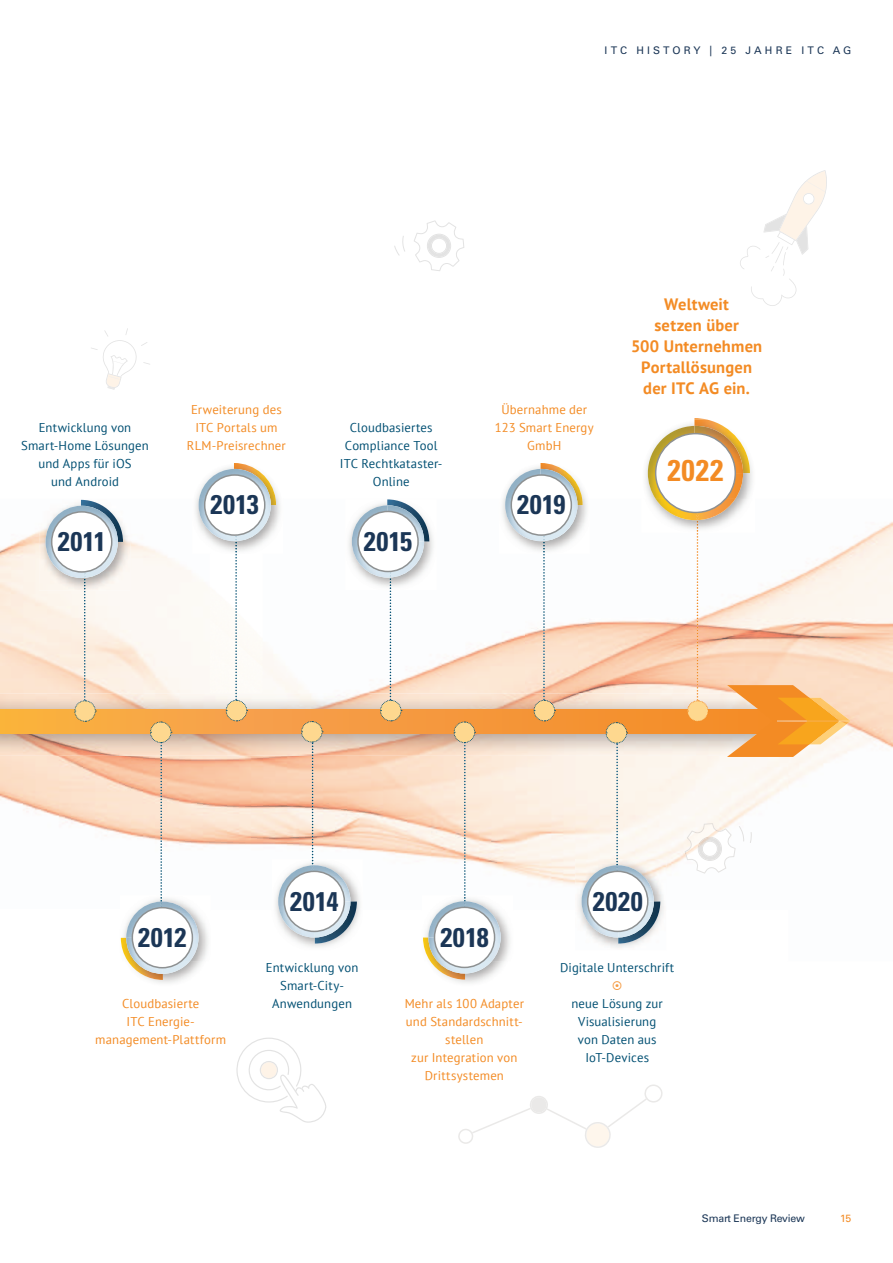
<style>
.page{position:relative;width:893px;height:1263px;background:#fff}
.page>*{position:absolute;margin:0;border:0;box-sizing:border-box;transform-origin:0 0}
.t1{font:700 condensed 30px "Univers LT";color:#f38b24}
.t2{font:700 condensed 27px "Univers LT";letter-spacing:.015em;color:#1b3656}
.t3{font:700 16.5px/21px "PT Sans";letter-spacing:.01em;color:#f38b24;text-align:center}
.t4{font:12.75px/18px "PT Sans";letter-spacing:.01em;color:#014f72;text-align:center}
.t5{font:12.75px/18px "PT Sans";letter-spacing:.01em;color:#f38b24;text-align:center}
.t6{font:500 10.5px "Univers CE";letter-spacing:.3em;color:#1b3656}
.t7{font:500 10.5px "Univers CE";letter-spacing:-.02em;color:#1b3656}
.t8{font:500 10.5px "Univers CE";color:#f38b24}
</style>
<div class="page">
<img style="left:0;top:531px;width:209px;height:162px">
<img style="left:263px;top:634px;width:262px;height:59px">
<img style="left:578px;top:522px;width:315px;height:182px">
<img style="left:525px;top:623px;width:53px;height:70px">
<img style="left:788px;top:704px;width:105px;height:82px">
<img style="left:0;top:756px;width:788px;height:129px">
<img style="left:685px;top:823px;width:51px;height:50px">
<img style="left:696px;top:837px;width:28px;height:24px">
<img style="left:701px;top:841px;width:18px;height:16px">
<img style="left:739px;top:826px;width:5px;height:15px">
<svg style="left:750px;top:832px;width:2px;height:11px"></svg>
<svg style="left:414px;top:220px;width:50px;height:51px"></svg>
<svg style="left:394px;top:236px;width:11px;height:19px"></svg>
<svg style="left:740px;top:170px;width:87px;height:136px"></svg>
<img style="left:0;top:693px;width:727px;height:63px">
<svg style="left:0;top:709px;width:727px;height:25px;background:#f69d3d"></svg>
<img style="left:120px;top:899px;width:88px;height:84px">
<img style="left:121px;top:938px;width:42px;height:42px">
<img style="left:163px;top:961px;width:27px;height:13px">
<img style="left:126px;top:901px;width:72px;height:60px">
<img style="left:126px;top:938px;width:37px;height:36px">
<div style="left:132px;top:908px;width:60px;height:60px;background:#fff;border-radius:50%"></div>
<div style="left:132px;top:907px;width:61px;height:61px;border:2px solid #8e9192;border-radius:50%"></div>
<img style="left:272px;top:859px;width:91px;height:88px">
<img style="left:315px;top:901px;width:42px;height:42px">
<img style="left:278px;top:865px;width:72px;height:72px">
<img style="left:315px;top:901px;width:35px;height:36px">
<div style="left:284px;top:871px;width:60px;height:60px;background:#fff;border-radius:50%"></div>
<div style="left:284px;top:870px;width:61px;height:62px;border:2px solid #8e9192;border-radius:50%"></div>
<img style="left:39px;top:499px;width:91px;height:92px">
<img style="left:81px;top:500px;width:42px;height:42px">
<img style="left:46px;top:506px;width:72px;height:72px">
<svg style="left:74px;top:569px;width:22px;height:153px"></svg>
<img style="left:81px;top:506px;width:37px;height:36px">
<div style="left:52px;top:512px;width:60px;height:60px;background:#fff;border-radius:50%"></div>
<div style="left:51px;top:511px;width:61px;height:62px;border:2px solid #8e9192;border-radius:50%"></div>
<svg style="left:150px;top:721px;width:22px;height:191px"></svg>
<img style="left:192px;top:466px;width:88px;height:88px">
<img style="left:234px;top:463px;width:42px;height:42px">
<img style="left:199px;top:469px;width:35px;height:30px">
<img style="left:199px;top:499px;width:72px;height:42px">
<svg style="left:225px;top:532px;width:23px;height:190px"></svg>
<img style="left:234px;top:469px;width:37px;height:36px">
<div style="left:205px;top:475px;width:60px;height:60px;background:#fff;border-radius:50%"></div>
<div style="left:204px;top:474px;width:61px;height:62px;border:2px solid #8e9192;border-radius:50%"></div>
<svg style="left:301px;top:721px;width:22px;height:155px;background:#ebcfb8"></svg>
<img style="left:349px;top:503px;width:84px;height:82px">
<img style="left:387px;top:499px;width:42px;height:42px">
<img style="left:352px;top:505px;width:72px;height:73px">
<svg style="left:380px;top:568px;width:22px;height:154px"></svg>
<img style="left:387px;top:505px;width:37px;height:36px">
<div style="left:358px;top:511px;width:60px;height:60px;background:#fff;border-radius:50%"></div>
<div style="left:357px;top:511px;width:62px;height:61px;border:2px solid #8e9192;border-radius:50%"></div>
<img style="left:426px;top:900px;width:84px;height:83px">
<img style="left:423px;top:937px;width:42px;height:42px">
<img style="left:465px;top:961px;width:27px;height:12px">
<img style="left:428px;top:901px;width:73px;height:60px">
<svg style="left:453px;top:721px;width:23px;height:187px"></svg>
<img style="left:428px;top:937px;width:37px;height:36px">
<div style="left:434px;top:907px;width:61px;height:60px;background:#fff;border-radius:50%"></div>
<div style="left:434px;top:906px;width:61px;height:62px;border:2px solid #8e9192;border-radius:50%"></div>
<img style="left:502px;top:463px;width:88px;height:91px">
<img style="left:541px;top:463px;width:42px;height:42px">
<img style="left:506px;top:469px;width:35px;height:30px">
<img style="left:505px;top:499px;width:72px;height:42px">
<svg style="left:533px;top:532px;width:22px;height:190px"></svg>
<img style="left:541px;top:469px;width:36px;height:36px">
<div style="left:511px;top:475px;width:60px;height:60px;background:#fff;border-radius:50%"></div>
<div style="left:510px;top:474px;width:62px;height:62px;border:2px solid #8e9192;border-radius:50%"></div>
<img style="left:575px;top:859px;width:91px;height:89px">
<img style="left:618px;top:901px;width:42px;height:42px">
<img style="left:582px;top:865px;width:72px;height:72px">
<svg style="left:605px;top:722px;width:23px;height:152px;background:#efe6d8"></svg>
<img style="left:618px;top:901px;width:36px;height:36px">
<div style="left:588px;top:871px;width:60px;height:60px;background:#fff;border-radius:50%"></div>
<div style="left:587px;top:870px;width:61px;height:62px;border:2px solid #8e9192;border-radius:50%"></div>
<img style="left:839px;top:698px;width:11px;height:46px">
<svg style="left:727px;top:685px;width:112px;height:72px;background:#f4a852"></svg>
<svg style="left:694px;top:418px;width:13px;height:2px"></svg>
<img style="left:641px;top:424px;width:114px;height:109px">
<img style="left:694px;top:420px;width:56px;height:53px">
<img style="left:648px;top:426px;width:95px;height:73px">
<img style="left:656px;top:499px;width:79px;height:21px">
<svg style="left:687px;top:512px;width:22px;height:210px"></svg>
<img style="left:694px;top:426px;width:49px;height:47px">
<div style="left:656px;top:434px;width:79px;height:78px;background:#fff;border-radius:50%"></div>
<div style="left:655px;top:433px;width:81px;height:80px;border:2px solid #8e9192;border-radius:50%"></div>
<svg style="left:91px;top:328px;width:59px;height:62px"></svg>
<svg style="left:236px;top:1037px;width:90px;height:86px"></svg>
<svg style="left:458px;top:1084px;width:205px;height:64px"></svg>
<p class="t6" style="left:605px;top:44px;width:248px">ITC HISTORY | 25 JAHRE ITC AG</p>
<p class="t4" style="left:21px;top:418px;width:129px">Entwicklung von<br>Smart-Home Lösungen und Apps für iOS<br>und Android</p>
<h2 class="t2" style="left:58px;top:525px;width:49px">2011</h2>
<p class="t5" style="left:187px;top:400px;width:100px">Erweiterung des<br>ITC Portals um<br>RLM-Preisrechner</p>
<h2 class="t2" style="left:210px;top:488px;width:50px">2013</h2>
<p class="t4" style="left:340px;top:418px;width:104px">Cloudbasiertes<br>Compliance Tool<br>ITC Rechtkataster-<br>Online</p>
<h2 class="t2" style="left:364px;top:524px;width:50px">2015</h2>
<p class="t5" style="left:495px;top:400px;width:100px">Übernahme der<br>123 Smart Energy<br>GmbH</p>
<h2 class="t2" style="left:517px;top:488px;width:50px">2019</h2>
<p class="t3" style="left:631px;top:293px;width:133px">Weltweit<br>setzen über<br>500 Unternehmen<br>Portallösungen der ITC AG ein.</p>
<h1 class="t1" style="left:667px;top:452px;width:58px">2022</h1>
<h2 class="t2" style="left:290px;top:884px;width:50px">2014</h2>
<h2 class="t2" style="left:593px;top:884px;width:51px">2020</h2>
<h2 class="t2" style="left:138px;top:921px;width:50px">2012</h2>
<p class="t5" style="left:95px;top:994px;width:132px">Cloudbasierte<br>ITC Energie&shy;management-Plattform</p>
<p class="t4" style="left:266px;top:958px;width:94px">Entwicklung von<br>Smart-City-<br>Anwendungen</p>
<h2 class="t2" style="left:440px;top:920px;width:50px">2018</h2>
<p class="t5" style="left:405px;top:994px;width:121px">Mehr als 100 Adapter und Standardschnitt&shy;stellen<br>zur Integration von<br>Drittsystemen</p>
<p class="t4" style="left:560px;top:958px;width:116px">Digitale Unterschrift</p>
<p class="t4" style="left:571px;top:994px;width:93px">neue Lösung zur<br>Visualisierung von Daten aus<br>IoT-Devices</p>
<p class="t7" style="left:702px;top:1212px;width:105px">Smart Energy Review</p>
<p class="t8" style="left:840px;top:1212px;width:13px">15</p>
</div>
